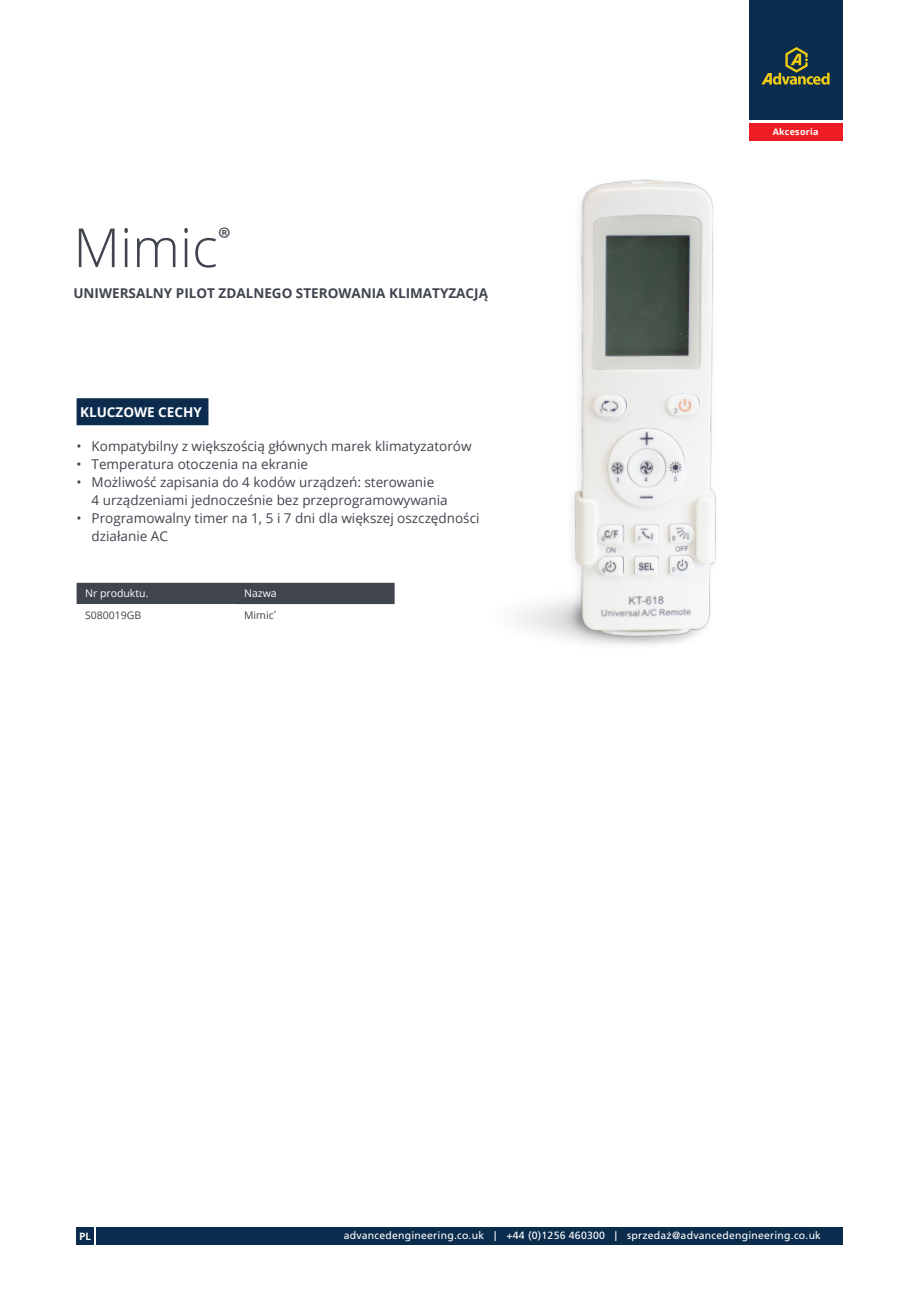
<style>
.page{position:relative;width:919px;height:1289px;background:#fff}
.page>*{position:absolute;margin:0;border:0;box-sizing:border-box;transform-origin:0 0}
.t1{font:300 54px "Open Sans";color:#40444e}
.Body_Text__align_left{font:13.5px/18px "Open Sans";color:#40444e}
.t2{font:700 13.5px "Open Sans";color:#40444e}
.t3{font:700 13.5px "Open Sans";color:#fff}
.t4{font:10.5px "Frutiger LT Pro";letter-spacing:.02em;color:#fff}
.t5{font:10.5px "Open Sans";color:#fff}
.t6{font:10.5px "Open Sans";color:#40444e}
.t7{font:700 10.5px "Frutiger LT Pro";color:#fff}
.t8{font:700 9px "Open Sans";letter-spacing:.025em;color:#fff}
.s1{font-size:13.2px}
</style>
<div class="page">
<div style="left:96px;top:1227px;width:746px;height:17px;background:#0b2c4d"></div>
<div style="left:77px;top:1227px;width:17px;height:17px;background:#0b2c4d"></div>
<svg style="left:749px;top:0;width:93px;height:140px;background:#363649"></svg>
<div style="left:77px;top:398px;width:131px;height:27px;background:#0b2c4d"></div>
<div style="left:77px;top:583px;width:317px;height:22px;background:#40444e"></div>
<img style="left:518px;top:179px;width:198px;height:466px">
<p class="t1" style="left:73px;top:210px;width:159px">Mimic<sup>®</sup></p>
<p class="t2" style="left:73px;top:284px;width:416px">UNIWERSALNY PILOT ZDALNEGO STEROWANIA KLIMATYZACJĄ</p>
<p class="t3" style="left:80px;top:402px;width:123px">KLUCZOWE CECHY</p>
<p class="Body_Text__align_left" style="left:77px;top:436px;width:396px">• Kompatybilny z większością głównych marek klimatyzatorów</p>
<p class="Body_Text__align_left" style="left:77px;top:454px;width:233px">• Temperatura otoczenia na ekranie</p>
<p class="Body_Text__align_left" style="left:92px;top:472px;width:357px;text-indent:-15px">• Możliwość zapisania do 4 kodów urządzeń: sterowanie<br>4 urządzeniami jednocześnie bez przeprogramowywania</p>
<p class="Body_Text__align_left" style="left:77px;top:508px;width:404px">• Programowalny timer na 1, 5 i 7 dni dla większej oszczędności</p>
<p class="Body_Text__align_left" style="left:92px;top:526px;width:78px">działanie AC</p>
<p class="t5" style="left:85px;top:586px;width:65px">Nr produktu.</p>
<p class="t5" style="left:244px;top:586px;width:34px">Nazwa</p>
<p class="t6" style="left:85px;top:607px;width:58px">S080019GB</p>
<p class="t6" style="left:244px;top:607px;width:34px">Mimic<sup>®</sup></p>
<p class="t8" style="left:772px;top:126px;width:47px">Akcesoria</p>
<p class="t7" style="left:79px;top:1229px;width:13px">PL</p>
<p class="t4" style="left:344px;top:1229px;width:479px">advancedengineering.co.uk <span class="s1">l</span> +44 (0)1256 460300 <span class="s1">l</span> sprzedaż@advancedengineering.co.uk</p>
</div>
